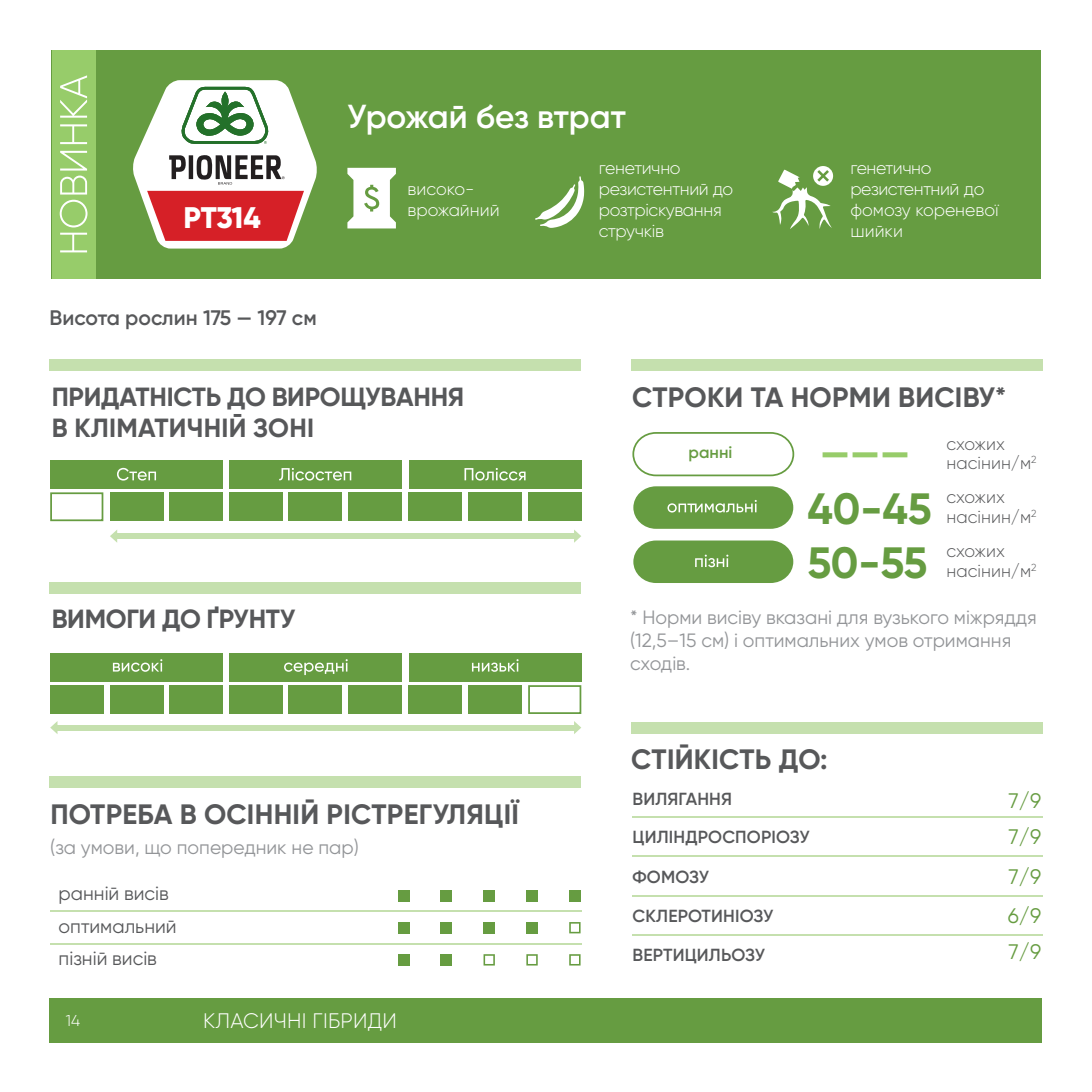
<style>
.page{position:relative;width:1092px;height:1092px;background:#fff}
.page>*{position:absolute;margin:0;border:0;box-sizing:border-box;transform-origin:0 0}
.t1{font:700 43.75px "Gilroy";letter-spacing:-.005em;color:#669c41}
.t2{font:700 40.25px "Gilroy";color:#97cc6a}
.t3{font:600 33.25px "Gilroy";color:#fff}
.t4{font:800 29.75px "Gilroy";letter-spacing:-.01em;color:#fff}
.t5{font:700 28px "Gilroy";letter-spacing:.01em;color:#57585a}
.t6{font:700 26.25px/31.5px "Gilroy";letter-spacing:-.01em;color:#57585a}
.t7{font:600 21px "Gilroy";color:#57585a}
.t8{font:300 21px "Gilroy";letter-spacing:.01em;color:#fff}
.t9{font:21px "Gilroy";color:#669c41}
.t10{font:19.25px/23.1px "Gilroy";color:#939598}
.t11{font:19.25px "Gilroy";color:#57585a}
.t12{font:300 17.5px/21px "Gilroy";letter-spacing:-.02em;color:#fff}
.t13{font:600 17.5px "Gilroy";letter-spacing:.01em;color:#57585a}
.t14{font:300 17.5px/19.2px "Gilroy";color:#57585a}
.t15{font:300 17.5px/21px "Gilroy";color:#fff}
.t16{font:600 16.62px "Gilroy";color:#669c41}
.t17{font:300 15.75px "Gilroy";color:#fff}
</style>
<div class="page">
<div style="left:52px;top:50px;width:989px;height:229px;background:#669c41"></div>
<div style="left:50px;top:998px;width:992px;height:44px;background:#669c41"></div>
<svg style="left:133px;top:81px;width:184px;height:167px"></svg>
<div style="left:50px;top:359px;width:531px;height:12px;background:#c5e0ae"></div>
<div style="left:398px;top:889px;width:11px;height:12px;background:#669c41"></div>
<div style="left:440px;top:889px;width:12px;height:12px;background:#669c41"></div>
<div style="left:483px;top:889px;width:12px;height:12px;background:#669c41"></div>
<div style="left:526px;top:889px;width:11px;height:12px;background:#669c41"></div>
<div style="left:398px;top:922px;width:11px;height:11px;background:#669c41"></div>
<div style="left:440px;top:922px;width:12px;height:11px;background:#669c41"></div>
<div style="left:483px;top:922px;width:12px;height:11px;background:#669c41"></div>
<div style="left:526px;top:922px;width:11px;height:11px;background:#669c41"></div>
<div style="left:569px;top:890px;width:11px;height:11px;background:#669c41"></div>
<svg style="left:569px;top:954px;width:11px;height:11px"></svg>
<svg style="left:569px;top:922px;width:11px;height:11px"></svg>
<svg style="left:483px;top:954px;width:12px;height:11px"></svg>
<svg style="left:526px;top:954px;width:11px;height:11px"></svg>
<div style="left:398px;top:954px;width:11px;height:11px;background:#669c41"></div>
<div style="left:440px;top:954px;width:12px;height:11px;background:#669c41"></div>
<svg style="left:347px;top:168px;width:49px;height:60px"></svg>
<svg style="left:632px;top:432px;width:163px;height:45px"></svg>
<div style="left:50px;top:775px;width:531px;height:12px;background:#c5e0ae"></div>
<div style="left:631px;top:359px;width:411px;height:12px;background:#c5e0ae"></div>
<div style="left:631px;top:722px;width:411px;height:11px;background:#c5e0ae"></div>
<div style="left:50px;top:581px;width:531px;height:12px;background:#c5e0ae"></div>
<hr style="left:50px;top:910px;width:531px;height:2px;background:#c5e0ae">
<hr style="left:50px;top:943px;width:531px;height:2px;background:#c5e0ae">
<hr style="left:632px;top:816px;width:410px;height:2px;background:#c5e0ae">
<hr style="left:632px;top:855px;width:410px;height:2px;background:#c5e0ae">
<hr style="left:632px;top:894px;width:410px;height:2px;background:#c5e0ae">
<hr style="left:632px;top:933px;width:410px;height:2px;background:#c5e0ae">
<div style="left:116px;top:533px;width:459px;height:6px;background:#c5e0ae"></div>
<div style="left:54px;top:724px;width:522px;height:6px;background:#c5e0ae"></div>
<svg style="left:110px;top:530px;width:7px;height:12px"></svg>
<svg style="left:50px;top:721px;width:7px;height:13px"></svg>
<svg style="left:574px;top:530px;width:7px;height:12px"></svg>
<svg style="left:574px;top:721px;width:7px;height:13px"></svg>
<div style="left:50px;top:460px;width:173px;height:28px;background:#669c41"></div>
<div style="left:50px;top:652px;width:173px;height:29px;background:#669c41"></div>
<div style="left:110px;top:492px;width:53px;height:29px;background:#669c41"></div>
<div style="left:528px;top:492px;width:53px;height:29px;background:#669c41"></div>
<div style="left:50px;top:492px;width:53px;height:29px;border:2px solid #669c41"></div>
<div style="left:110px;top:685px;width:53px;height:29px;background:#669c41"></div>
<div style="left:50px;top:685px;width:53px;height:29px;background:#669c41"></div>
<div style="left:170px;top:492px;width:53px;height:29px;background:#669c41"></div>
<div style="left:170px;top:685px;width:53px;height:29px;background:#669c41"></div>
<div style="left:229px;top:492px;width:53px;height:29px;background:#669c41"></div>
<div style="left:229px;top:685px;width:53px;height:29px;background:#669c41"></div>
<div style="left:288px;top:492px;width:54px;height:29px;background:#669c41"></div>
<div style="left:288px;top:685px;width:54px;height:29px;background:#669c41"></div>
<div style="left:348px;top:492px;width:53px;height:29px;background:#669c41"></div>
<div style="left:348px;top:685px;width:53px;height:29px;background:#669c41"></div>
<div style="left:409px;top:492px;width:53px;height:29px;background:#669c41"></div>
<div style="left:409px;top:685px;width:53px;height:29px;background:#669c41"></div>
<div style="left:468px;top:492px;width:53px;height:29px;background:#669c41"></div>
<div style="left:468px;top:685px;width:53px;height:29px;background:#669c41"></div>
<div style="left:528px;top:685px;width:53px;height:29px;border:2px solid #669c41"></div>
<div style="left:229px;top:460px;width:172px;height:28px;background:#669c41"></div>
<div style="left:229px;top:652px;width:172px;height:29px;background:#669c41"></div>
<div style="left:409px;top:460px;width:172px;height:28px;background:#669c41"></div>
<div style="left:409px;top:652px;width:172px;height:29px;background:#669c41"></div>
<svg style="left:279px;top:468px;width:72px;height:12px"></svg>
<svg style="left:117px;top:468px;width:39px;height:12px"></svg>
<svg style="left:464px;top:468px;width:61px;height:12px"></svg>
<svg style="left:284px;top:659px;width:63px;height:16px"></svg>
<svg style="left:113px;top:659px;width:49px;height:12px"></svg>
<svg style="left:472px;top:659px;width:46px;height:12px"></svg>
<svg style="left:633px;top:486px;width:160px;height:43px;background:#78a757"></svg>
<svg style="left:633px;top:540px;width:160px;height:43px;background:#74a552"></svg>
<svg style="left:772px;top:166px;width:61px;height:63px"></svg>
<div style="left:52px;top:50px;width:43px;height:229px;background:#97cc6a"></div>
<svg style="left:60px;top:233px;width:27px;height:19px"></svg>
<svg style="left:60px;top:200px;width:27px;height:27px"></svg>
<svg style="left:60px;top:151px;width:27px;height:43px"></svg>
<svg style="left:60px;top:124px;width:27px;height:20px"></svg>
<svg style="left:60px;top:75px;width:27px;height:43px"></svg>
<svg style="left:535px;top:176px;width:49px;height:52px"></svg>
<p class="t4" style="left:183px;top:198px;width:79px">PТ314</p>
<p class="t7" style="left:50px;top:304px;width:268px">Висота рослин 175 — 197 см</p>
<p class="t3" style="left:347px;top:96px;width:280px">Урожай без втрат</p>
<p class="t12" style="left:598px;top:157px;width:136px">генетично резистентний до розтріскування стручків</p>
<p class="t12" style="left:850px;top:157px;width:150px">генетично резистентний до фомозу кореневої шийки</p>
<p class="t15" style="left:407px;top:178px;width:94px">високо&shy;врожайний</p>
<p class="t6" style="left:52px;top:380px;width:414px">ПРИДАТНІСТЬ ДО ВИРОЩУВАННЯ<br>В КЛІМАТИЧНІЙ ЗОНІ</p>
<p class="t5" style="left:632px;top:379px;width:375px">СТРОКИ ТА НОРМИ ВИСІВУ*</p>
<p class="t6" style="left:52px;top:603px;width:245px">ВИМОГИ ДО ҐРУНТУ</p>
<p class="t5" style="left:50px;top:797px;width:470px">ПОТРЕБА В ОСІННІЙ РІСТРЕГУЛЯЦІЇ</p>
<p class="t10" style="left:50px;top:835px;width:310px">(за умови, що попередник не пар)</p>
<p class="t11" style="left:59px;top:880px;width:112px">ранній висів</p>
<p class="t11" style="left:59px;top:914px;width:120px">оптимальний</p>
<p class="t11" style="left:59px;top:946px;width:100px">пізній висів</p>
<p class="t17" style="left:66px;top:1010px;width:16px">14</p>
<p class="t8" style="left:203px;top:1007px;width:195px">КЛАСИЧНІ ГІБРИДИ</p>
<p class="t16" style="left:688px;top:442px;width:45px">ранні</p>
<p class="t2" style="left:820px;top:427px;width:91px">———</p>
<p class="t1" style="left:807px;top:481px;width:126px">40-45</p>
<p class="t1" style="left:807px;top:535px;width:122px">50-55</p>
<p class="t14" style="left:946px;top:434px;width:92px">схожих насінин/м<sup>2</sup></p>
<p class="t14" style="left:946px;top:487px;width:92px">схожих насінин/м<sup>2</sup></p>
<p class="t14" style="left:946px;top:541px;width:92px">схожих насінин/м<sup>2</sup></p>
<p class="t10" style="left:630px;top:605px;width:408px">* Норми висіву вказані для вузького міжряддя (12,5–15 см) і оптимальних умов отримання сходів.</p>
<p class="t5" style="left:631px;top:742px;width:198px">СТІЙКІСТЬ ДО:</p>
<p class="t13" style="left:632px;top:787px;width:101px">ВИЛЯГАННЯ</p>
<p class="t13" style="left:632px;top:826px;width:179px">ЦИЛІНДРОСПОРІОЗУ</p>
<p class="t13" style="left:632px;top:865px;width:78px">ФОМОЗУ</p>
<p class="t9" style="left:1008px;top:787px;width:34px">7/9</p>
<p class="t9" style="left:1008px;top:824px;width:34px">7/9</p>
<p class="t9" style="left:1008px;top:864px;width:34px">7/9</p>
<p class="t13" style="left:632px;top:905px;width:142px">СКЛЕРОТИНІОЗУ</p>
<p class="t9" style="left:1007px;top:902px;width:35px">6/9</p>
<p class="t13" style="left:632px;top:944px;width:134px">ВЕРТИЦИЛЬОЗУ</p>
<p class="t9" style="left:1008px;top:938px;width:34px">7/9</p>
</div>
